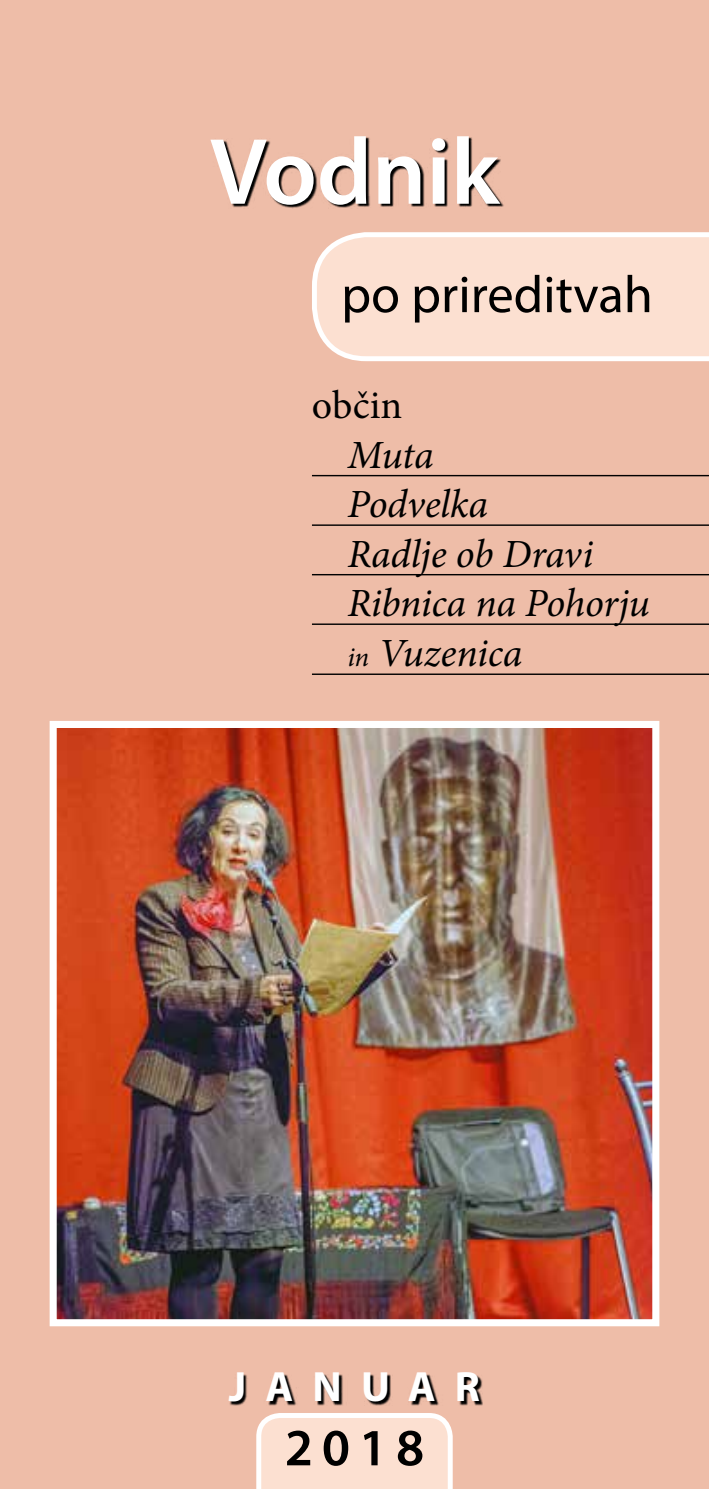
<style>
.page{position:relative;width:709px;height:1489px;background:#fff}
.page>*{position:absolute;margin:0;border:0;box-sizing:border-box;transform-origin:0 0}
.t1{font:600 95px "Myriad Pro";color:#fff}
.t2{font:52.5px "Myriad Pro";color:#000}
.t3{font:600 52.5px "Myriad Pro";color:#000}
.t4{font:700 42.5px "Myriad Pro";letter-spacing:.45em;color:#fff}
.t5{font:italic 40px/49.5px "Minion Pro";letter-spacing:-.01em;color:#000}
.t6{font:40px "Minion Pro";color:#000}
.s1{font-size:27.5px}
</style>
<div class="page">
<div style="left:0;top:0;width:709px;height:1488px;background:#eebda8"></div>
<svg style="left:312px;top:232px;width:397px;height:129px;background:#fbe1d3"></svg>
<svg style="left:212px;top:138px;width:292px;height:71px"></svg>
<svg style="left:256px;top:1413px;width:197px;height:75px;background:#fce2d5"></svg>
<hr style="left:312px;top:475px;width:397px;height:1px;background:#000">
<hr style="left:312px;top:524px;width:397px;height:2px;background:#000">
<hr style="left:312px;top:574px;width:397px;height:1px;background:#000">
<hr style="left:312px;top:623px;width:397px;height:2px;background:#000">
<hr style="left:312px;top:673px;width:397px;height:2px;background:#000">
<svg style="left:229px;top:1374px;width:254px;height:31px"></svg>
<img style="left:58px;top:728px;width:593px;height:590px">
<div style="left:50px;top:720px;width:609px;height:606px;border:7px solid #fff"></div>
<h1 class="t1" style="left:210px;top:111px;width:291px">Vodnik</h1>
<h2 class="t2" style="left:341px;top:262px;width:313px">po prireditvah</h2>
<p class="t6" style="left:312px;top:378px;width:92px">občin</p>
<p class="t5" style="left:347px;top:430px;width:304px">Muta<br>Podvelka<br>Radlje ob Dravi<br>Ribnica na Pohorju <span class="s1">in</span> Vuzenica</p>
<p class="t4" style="left:229px;top:1358px;width:253px">JANUAR</p>
<h2 class="t3" style="left:285px;top:1413px;width:141px">2018</h2>
</div>
